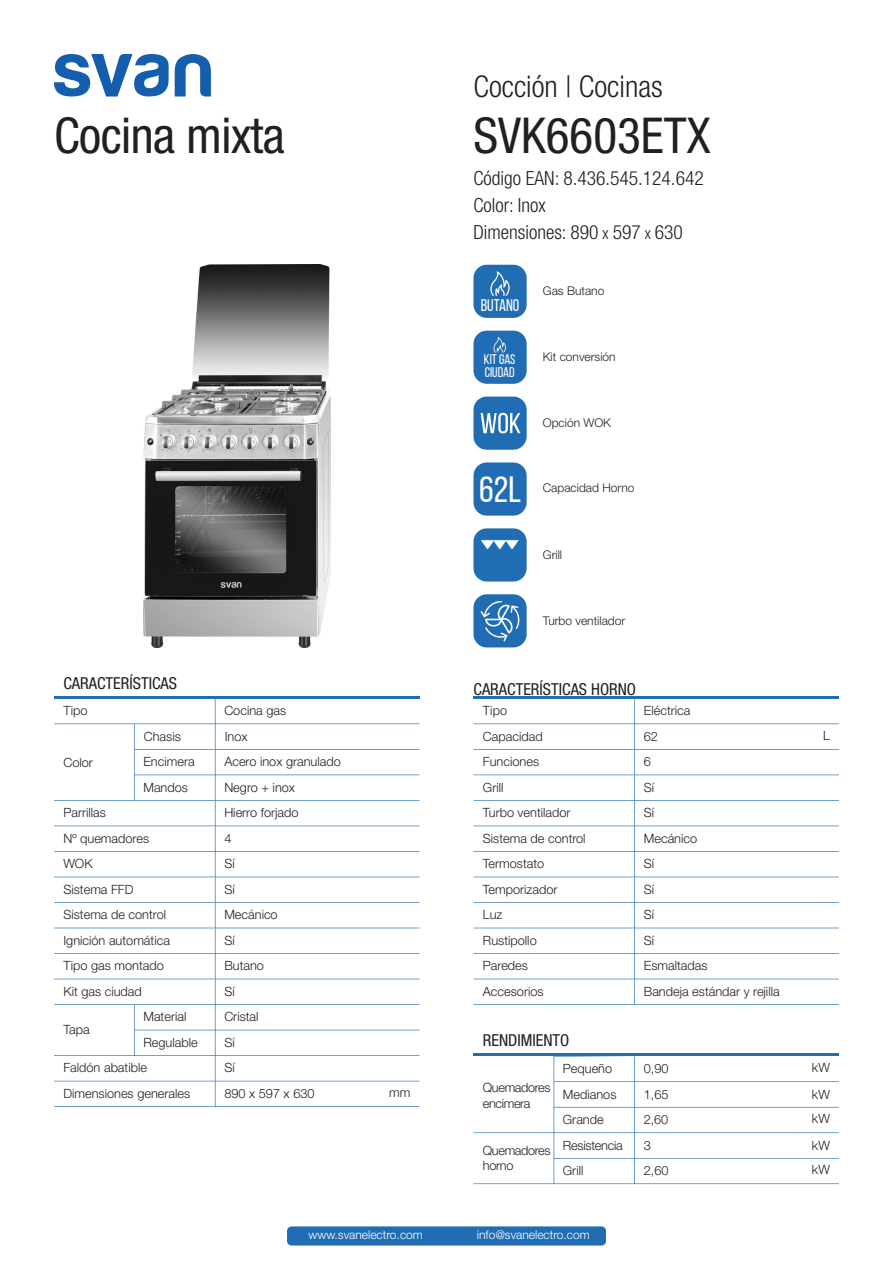
<style>
.page{position:relative;width:893px;height:1263px;background:#fff}
.page>*{position:absolute;margin:0;border:0;box-sizing:border-box;transform-origin:0 0}
.FAMILIA_Y_REF{font:condensed 49.5px "Helvetica Neue LT Std";letter-spacing:-.005em;color:#231f20}
.t1{font:36.45px "Bebas Neue";color:#fff}
.SUB_TITULO{font:300 condensed 30px "Helvetica Neue LT Std";color:#231f20}
.TEXTO{font:300 condensed 19.5px "Helvetica Neue LT Std";color:#231f20}
.t2{font:16.8px "Bebas Neue";color:#fff}
.TITULO_TABLA{font:condensed 16.5px "Helvetica Neue LT Std";color:#231f20}
.t3{font:13.95px/13.4px "Bebas Neue";color:#fff}
.TEXTO_TABLA{font:300 12.75px "Helvetica Neue LT Std";color:#231f20}
.TEXTO_TABLA-2{font:300 12.75px "Helvetica Neue LT Std";letter-spacing:-.03em;color:#231f20}
.UNIDADES_TABLA{font:300 12.75px "Helvetica Neue LT Std";color:#231f20}
.TEXTO_TABLA-3{font:300 12.75px "Helvetica Neue LT Std";letter-spacing:-.02em;color:#231f20}
.INFO_ICONOS{font:300 12px "Helvetica Neue LT Std";color:#231f20}
.t4{font:300 12px "Helvetica Neue LT Std";color:#fff}
.s1{font-size:16.5px}
</style>
<div class="page">
<svg style="left:54px;top:54px;width:115px;height:43px"></svg>
<svg style="left:175px;top:54px;width:36px;height:42px"></svg>
<div style="left:287px;top:1226px;width:319px;height:19px;background:#206db3;border-radius:5px"></div>
<div style="left:473px;top:265px;width:54px;height:53px;background:#206db3;border-radius:13px"></div>
<div style="left:473px;top:528px;width:54px;height:53px;background:#206db3;border-radius:13px"></div>
<div style="left:473px;top:594px;width:54px;height:53px;background:#206db3;border-radius:13px"></div>
<div style="left:473px;top:462px;width:54px;height:54px;background:#206db3;border-radius:13px"></div>
<div style="left:473px;top:397px;width:54px;height:53px;background:#206db3;border-radius:13px"></div>
<div style="left:473px;top:331px;width:54px;height:53px;background:#206db3;border-radius:13px"></div>
<img style="left:143px;top:265px;width:187px;height:382px">
<hr style="left:54px;top:696px;width:365px;height:3px;background:#206db3">
<hr style="left:473px;top:696px;width:366px;height:3px;background:#206db3">
<hr style="left:473px;top:1054px;width:366px;height:2px;background:#206db3">
<svg style="left:473px;top:699px;width:366px;height:306px"></svg>
<svg style="left:481px;top:539px;width:38px;height:11px"></svg>
<svg style="left:54px;top:699px;width:365px;height:408px"></svg>
<svg style="left:490px;top:271px;width:20px;height:25px"></svg>
<svg style="left:481px;top:413px;width:39px;height:20px"></svg>
<svg style="left:493px;top:337px;width:13px;height:15px"></svg>
<svg style="left:473px;top:1056px;width:366px;height:128px"></svg>
<svg style="left:481px;top:601px;width:39px;height:40px"></svg>
<p class="SUB_TITULO" style="left:473px;top:69px;width:191px">Cocción | Cocinas</p>
<p class="FAMILIA_Y_REF" style="left:54px;top:107px;width:232px">Cocina mixta</p>
<p class="FAMILIA_Y_REF" style="left:473px;top:107px;width:239px">SVK6603ETX</p>
<p class="TEXTO" style="left:473px;top:167px;width:232px">Código EAN: 8.436.545.124.642</p>
<p class="TEXTO" style="left:473px;top:194px;width:74px">Color: Inox</p>
<p class="TEXTO" style="left:473px;top:221px;width:211px">Dimensiones: 890 <span class="s1">x</span> 597 <span class="s1">x</span> 630</p>
<h3 class="t2" style="left:481px;top:296px;width:40px">BUTANO</h3>
<p class="t3" style="left:484px;top:352px;width:33px">KIT GAS<br>CIUDAD</p>
<h2 class="t1" style="left:479px;top:469px;width:43px">62L</h2>
<p class="INFO_ICONOS" style="left:543px;top:283px;width:63px">Gas Butano</p>
<p class="INFO_ICONOS" style="left:543px;top:349px;width:74px">Kit conversión</p>
<p class="INFO_ICONOS" style="left:543px;top:415px;width:70px">Opción WOK</p>
<p class="INFO_ICONOS" style="left:543px;top:481px;width:93px">Capacidad Horno</p>
<p class="INFO_ICONOS" style="left:543px;top:547px;width:21px">Grill</p>
<p class="INFO_ICONOS" style="left:543px;top:613px;width:84px">Turbo ventilador</p>
<p class="TITULO_TABLA" style="left:63px;top:674px;width:115px">CARACTERÍSTICAS</p>
<p class="TITULO_TABLA" style="left:473px;top:680px;width:164px">CARACTERÍSTICAS HORNO</p>
<p class="TEXTO_TABLA" style="left:63px;top:703px;width:26px">Tipo</p>
<p class="TEXTO_TABLA" style="left:224px;top:703px;width:63px">Cocina gas</p>
<p class="TEXTO_TABLA" style="left:483px;top:703px;width:26px">Tipo</p>
<p class="TEXTO_TABLA" style="left:644px;top:703px;width:48px">Eléctrica</p>
<p class="TEXTO_TABLA" style="left:144px;top:728px;width:39px">Chasis</p>
<p class="TEXTO_TABLA" style="left:225px;top:728px;width:24px">Inox</p>
<p class="TEXTO_TABLA" style="left:63px;top:754px;width:31px">Color</p>
<p class="TEXTO_TABLA" style="left:143px;top:754px;width:53px">Encimera</p>
<p class="TEXTO_TABLA" style="left:143px;top:780px;width:46px">Mandos</p>
<p class="TEXTO_TABLA" style="left:224px;top:754px;width:118px">Acero inox granulado</p>
<p class="TEXTO_TABLA" style="left:224px;top:780px;width:72px">Negro + inox</p>
<p class="TEXTO_TABLA" style="left:63px;top:805px;width:44px">Parrillas</p>
<p class="TEXTO_TABLA" style="left:224px;top:805px;width:76px">Hierro forjado</p>
<p class="TEXTO_TABLA" style="left:63px;top:830px;width:87px">Nº quemadores</p>
<p class="TEXTO_TABLA" style="left:224px;top:830px;width:9px">4</p>
<p class="TEXTO_TABLA" style="left:63px;top:856px;width:31px">WOK</p>
<p class="TEXTO_TABLA" style="left:224px;top:856px;width:12px">Sí</p>
<p class="TEXTO_TABLA" style="left:63px;top:881px;width:72px">Sistema FFD</p>
<p class="TEXTO_TABLA" style="left:224px;top:881px;width:12px">Sí</p>
<p class="TEXTO_TABLA" style="left:63px;top:907px;width:104px">Sistema de control</p>
<p class="TEXTO_TABLA" style="left:224px;top:907px;width:55px">Mecánico</p>
<p class="TEXTO_TABLA" style="left:63px;top:932px;width:108px">Ignición automática</p>
<p class="TEXTO_TABLA" style="left:224px;top:932px;width:12px">Sí</p>
<p class="TEXTO_TABLA" style="left:63px;top:958px;width:102px">Tipo gas montado</p>
<p class="TEXTO_TABLA" style="left:224px;top:958px;width:41px">Butano</p>
<p class="TEXTO_TABLA" style="left:63px;top:983px;width:80px">Kit gas ciudad</p>
<p class="TEXTO_TABLA" style="left:224px;top:983px;width:12px">Sí</p>
<p class="TEXTO_TABLA" style="left:63px;top:1022px;width:28px">Tapa</p>
<p class="TEXTO_TABLA" style="left:143px;top:1009px;width:44px">Material</p>
<p class="TEXTO_TABLA" style="left:143px;top:1034px;width:56px">Regulable</p>
<p class="TEXTO_TABLA" style="left:224px;top:1009px;width:36px">Cristal</p>
<p class="TEXTO_TABLA" style="left:224px;top:1034px;width:12px">Sí</p>
<p class="TEXTO_TABLA" style="left:63px;top:1060px;width:85px">Faldón abatible</p>
<p class="TEXTO_TABLA" style="left:224px;top:1060px;width:12px">Sí</p>
<p class="TEXTO_TABLA" style="left:63px;top:1085px;width:128px">Dimensiones generales</p>
<p class="TEXTO_TABLA" style="left:224px;top:1085px;width:92px">890 x 597 x 630</p>
<p class="UNIDADES_TABLA" style="left:389px;top:1085px;width:23px">mm</p>
<p class="TEXTO_TABLA" style="left:483px;top:728px;width:61px">Capacidad</p>
<p class="TEXTO_TABLA" style="left:644px;top:728px;width:16px">62</p>
<p class="UNIDADES_TABLA" style="left:823px;top:728px;width:8px">L</p>
<p class="TEXTO_TABLA" style="left:483px;top:754px;width:58px">Funciones</p>
<p class="TEXTO_TABLA" style="left:644px;top:754px;width:9px">6</p>
<p class="TEXTO_TABLA" style="left:483px;top:779px;width:22px">Grill</p>
<p class="TEXTO_TABLA" style="left:644px;top:779px;width:12px">Sí</p>
<p class="TEXTO_TABLA" style="left:483px;top:805px;width:89px">Turbo ventilador</p>
<p class="TEXTO_TABLA" style="left:644px;top:805px;width:12px">Sí</p>
<p class="TEXTO_TABLA" style="left:483px;top:830px;width:104px">Sistema de control</p>
<p class="TEXTO_TABLA" style="left:644px;top:830px;width:55px">Mecánico</p>
<p class="TEXTO_TABLA" style="left:483px;top:856px;width:63px">Termostato</p>
<p class="TEXTO_TABLA" style="left:644px;top:856px;width:12px">Sí</p>
<p class="TEXTO_TABLA" style="left:483px;top:881px;width:76px">Temporizador</p>
<p class="TEXTO_TABLA" style="left:644px;top:881px;width:12px">Sí</p>
<p class="TEXTO_TABLA" style="left:483px;top:907px;width:21px">Luz</p>
<p class="TEXTO_TABLA" style="left:644px;top:907px;width:12px">Sí</p>
<p class="TEXTO_TABLA" style="left:483px;top:932px;width:55px">Rustipollo</p>
<p class="TEXTO_TABLA" style="left:644px;top:932px;width:12px">Sí</p>
<p class="TEXTO_TABLA" style="left:483px;top:958px;width:47px">Paredes</p>
<p class="TEXTO_TABLA" style="left:644px;top:958px;width:65px">Esmaltadas</p>
<p class="TEXTO_TABLA" style="left:483px;top:983px;width:62px">Accesorios</p>
<p class="TEXTO_TABLA" style="left:644px;top:983px;width:137px">Bandeja estándar y rejilla</p>
<p class="TITULO_TABLA" style="left:483px;top:1031px;width:88px">RENDIMIENTO</p>
<p class="TEXTO_TABLA-2" style="left:483px;top:1080px;width:69px">Quemadores</p>
<p class="TEXTO_TABLA-2" style="left:483px;top:1095px;width:49px">encimera</p>
<p class="TEXTO_TABLA-2" style="left:483px;top:1143px;width:69px">Quemadores</p>
<p class="TEXTO_TABLA" style="left:483px;top:1158px;width:32px">horno</p>
<p class="UNIDADES_TABLA" style="left:812px;top:1060px;width:19px">kW</p>
<p class="TEXTO_TABLA" style="left:563px;top:1061px;width:51px">Pequeño</p>
<p class="TEXTO_TABLA" style="left:644px;top:1061px;width:26px">0,90</p>
<p class="TEXTO_TABLA" style="left:563px;top:1086px;width:55px">Medianos</p>
<p class="TEXTO_TABLA" style="left:563px;top:1112px;width:42px">Grande</p>
<p class="UNIDADES_TABLA" style="left:812px;top:1086px;width:19px">kW</p>
<p class="TEXTO_TABLA" style="left:644px;top:1086px;width:26px">1,65</p>
<p class="TEXTO_TABLA" style="left:644px;top:1112px;width:26px">2,60</p>
<p class="UNIDADES_TABLA" style="left:812px;top:1111px;width:19px">kW</p>
<p class="TEXTO_TABLA-3" style="left:563px;top:1137px;width:62px">Resistencia</p>
<p class="TEXTO_TABLA" style="left:563px;top:1163px;width:22px">Grill</p>
<p class="UNIDADES_TABLA" style="left:812px;top:1137px;width:19px">kW</p>
<p class="TEXTO_TABLA" style="left:644px;top:1137px;width:9px">3</p>
<p class="TEXTO_TABLA" style="left:644px;top:1163px;width:26px">2,60</p>
<p class="UNIDADES_TABLA" style="left:812px;top:1162px;width:19px">kW</p>
<p class="t4" style="left:309px;top:1227px;width:116px">www.svanelectro.com</p>
<p class="t4" style="left:477px;top:1227px;width:114px">info@svanelectro.com</p>
</div>
